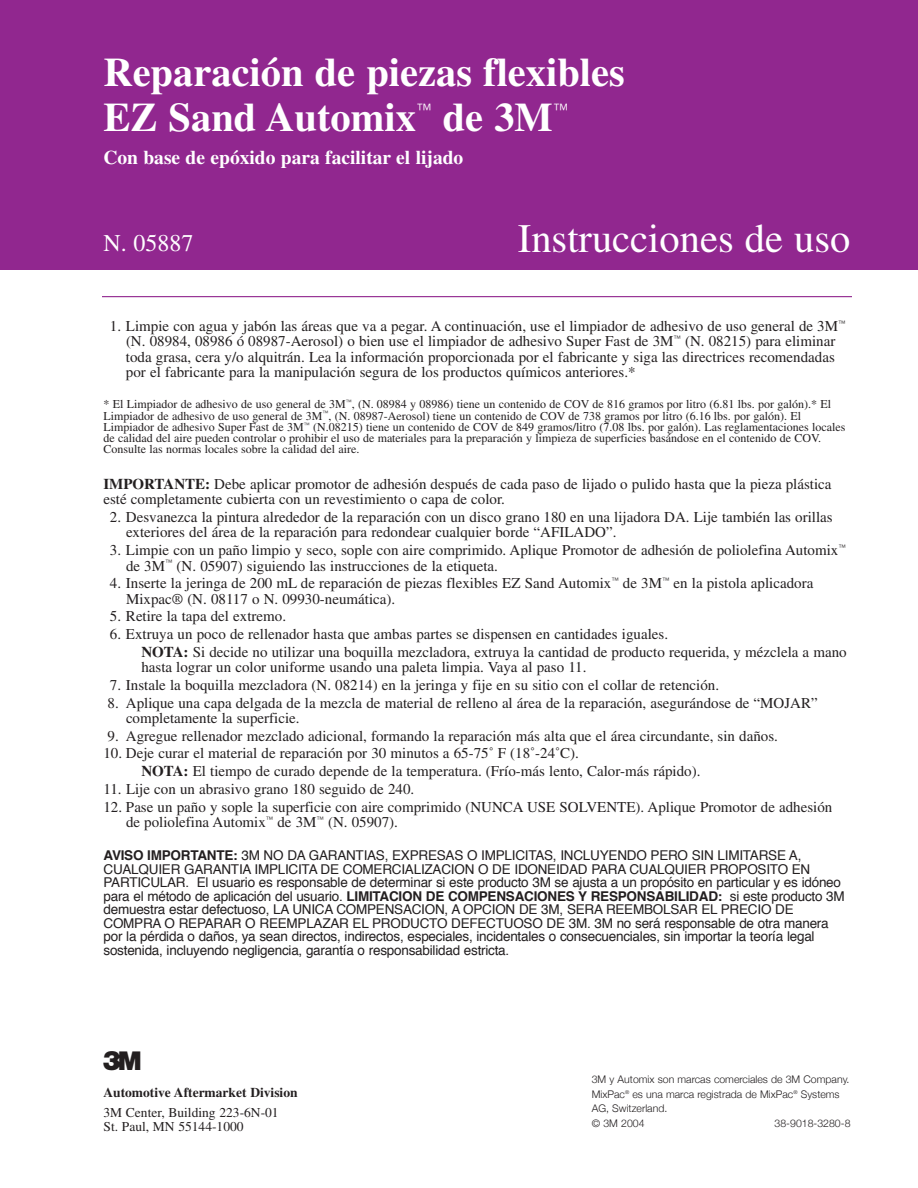
<style>
.page{position:relative;width:918px;height:1188px;background:#fff}
.page>*{position:absolute;margin:0;border:0;box-sizing:border-box;transform-origin:0 0}
.t1{font:700 40.5px/45px "Times";color:#fff}
.t2{font:40.5px "Times";color:#fff}
.t3{font:27px "Logo 3 M Font";color:#231f20}
.t4{font:24px "Times";color:#fff}
.t5{font:700 19.5px "Times";color:#fff}
.t6{font:300 15.75px "Helvetica Neue";color:#fff}
.t7{font:15px/15.5px "Times";color:#231f20}
.t8{font:13.5px/13.5px "Helvetica";letter-spacing:-.015em;color:#231f20}
.t9{font:13.5px/13.5px "Times";color:#231f20}
.t10{font:700 13.5px "Times";color:#231f20}
.t11{font:12px/11.2px "Times";color:#231f20}
.t12{font:300 10.5px/14.9px "Helvetica Neue";color:#231f20}
.s1{font-weight:700}
</style>
<div class="page">
<div style="left:0;top:0;width:918px;height:270px;background:#91278f"></div>
<hr style="left:102px;top:296px;width:750px;height:1px;background:#91278f">
<h1 class="t1" style="left:103px;top:53px;width:523px">Reparación de piezas flexibles<br>EZ Sand Automix</h1>
<p class="t6" style="left:416px;top:100px;width:17px">™</p>
<h1 class="t1" style="left:443px;top:98px;width:112px">de 3M</h1>
<p class="t6" style="left:553px;top:100px;width:17px">™</p>
<h3 class="t5" style="left:103px;top:150px;width:361px">Con base de epóxido para facilitar el lijado</h3>
<h3 class="t4" style="left:103px;top:234px;width:91px">N. 05887</h3>
<h1 class="t2" style="left:518px;top:223px;width:334px">Instrucciones de uso</h1>
<p class="t7" style="left:126px;top:319px;width:721px;text-indent:-16px">1. Limpie con agua y jabón las áreas que va a pegar. A continuación, use el limpiador de adhesivo de uso general de 3M<sup>™ </sup>(N. 08984, 08986 ó 08987-Aerosol) o bien use el limpiador de adhesivo Super Fast de 3M<sup>™</sup> (N. 08215) para eliminar toda grasa, cera y/o alquitrán. Lea la información proporcionada por el fabricante y siga las directrices recomendadas por el fabricante para la manipulación segura de los productos químicos anteriores.*</p>
<p class="t11" style="left:103px;top:400px;width:744px">* El Limpiador de adhesivo de uso general de 3M<sup>™</sup>, (N. 08984 y 08986) tiene un contenido de COV de 816 gramos por litro (6.81 lbs. por galón).* El Limpiador de adhesivo de uso general de 3M<sup>™</sup>, (N. 08987-Aerosol) tiene un contenido de COV de 738 gramos por litro (6.16 lbs. por galón). El Limpiador de adhesivo Super Fast de 3M<sup>™</sup> (N.08215) tiene un contenido de COV de 849 gramos/litro (7.08 lbs. por galón). Las reglamentaciones locales de calidad del aire pueden controlar o prohibir el uso de materiales para la preparación y limpieza de superficies basándose en el contenido de COV.<br>Consulte las normas locales sobre la calidad del aire.</p>
<p class="t7" style="left:104px;top:477px;width:730px"><span class="s1">IMPORTANTE:</span> Debe aplicar promotor de adhesión después de cada paso de lijado o pulido hasta que la pieza plástica esté completamente cubierta con un revestimiento o capa de color.</p>
<p class="t7" style="left:126px;top:511px;width:708px;text-indent:-16px">2. Desvanezca la pintura alrededor de la reparación con un disco grano 180 en una lijadora DA. Lije también las orillas exteriores del área de la reparación para redondear cualquier borde “AFILADO”.</p>
<p class="t7" style="left:126px;top:544px;width:721px;text-indent:-16px">3. Limpie con un paño limpio y seco, sople con aire comprimido. Aplique Promotor de adhesión de poliolefina Automix<sup>™ </sup>de 3M<sup>™</sup> (N. 05907) siguiendo las instrucciones de la etiqueta.</p>
<p class="t7" style="left:126px;top:577px;width:689px;text-indent:-16px">4. Inserte la jeringa de 200 mL de reparación de piezas flexibles EZ Sand Automix<sup>™</sup> de 3M<sup>™</sup> en la pistola aplicadora<br>Mixpac® (N. 08117 o N. 09930-neumática).</p>
<p class="t7" style="left:110px;top:610px;width:178px">5. Retire la tapa del extremo.</p>
<p class="t7" style="left:141px;top:627px;width:707px;line-height:17.7px;text-indent:-32px">6. Extruya un poco de rellenador hasta que ambas partes se dispensen en cantidades iguales.<br><span class="s1">NOTA:</span> Si decide no utilizar una boquilla mezcladora, extruya la cantidad de producto requerida, y mézclela a mano</p>
<p class="t7" style="left:141px;top:661px;width:447px">hasta lograr un color uniforme usando una paleta limpia. Vaya al paso 11.</p>
<p class="t7" style="left:110px;top:679px;width:611px">7. Instale la boquilla mezcladora (N. 08214) en la jeringa y fije en su sitio con el collar de retención.</p>
<p class="t7" style="left:126px;top:696px;width:693px;text-indent:-18px">8. Aplique una capa delgada de la mezcla de material de relleno al área de la reparación, asegurándose de “MOJAR” completamente la superficie.</p>
<p class="t7" style="left:108px;top:729px;width:672px">9. Agregue rellenador mezclado adicional, formando la reparación más alta que el área circundante, sin daños.</p>
<p class="t7" style="left:141px;top:746px;width:561px;line-height:17.7px;text-indent:-38px">10. Deje curar el material de reparación por 30 minutos a 65-75˚ F (18˚-24˚C).<br><span class="s1">NOTA:</span> El tiempo de curado depende de la temperatura. (Frío-más lento, Calor-más rápido).</p>
<p class="t7" style="left:104px;top:783px;width:312px">11. Lije con un abrasivo grano 180 seguido de 240.</p>
<p class="t7" style="left:126px;top:800px;width:708px;text-indent:-22px">12. Pase un paño y sople la superficie con aire comprimido (NUNCA USE SOLVENTE). Aplique Promotor de adhesión de poliolefina Automix<sup>™</sup> de 3M<sup>™</sup> (N. 05907).</p>
<p class="t8" style="left:103px;top:850px;width:743px"><span class="s1">AVISO IMPORTANTE:</span> 3M NO DA GARANTIAS, EXPRESAS O IMPLICITAS, INCLUYENDO PERO SIN LIMITARSE A, CUALQUIER GARANTIA IMPLICITA DE COMERCIALIZACION O DE IDONEIDAD PARA CUALQUIER PROPOSITO EN PARTICULAR. El usuario es responsable de determinar si este producto 3M se ajusta a un propósito en particular y es idóneo para el método de aplicación del usuario. <span class="s1">LIMITACION DE COMPENSACIONES Y RESPONSABILIDAD:</span> si este producto 3M demuestra estar defectuoso, LA UNICA COMPENSACION, A OPCION DE 3M, SERA REEMBOLSAR EL PRECIO DE COMPRA O REPARAR O REEMPLAZAR EL PRODUCTO DEFECTUOSO DE 3M. 3M no será responsable de otra manera por la pérdida o daños, ya sean directos, indirectos, especiales, incidentales o consecuenciales, sin importar la teoría legal sostenida, incluyendo negligencia, garantía o responsabilidad estricta.</p>
<h2 class="t3" style="left:104px;top:1047px;width:45px">3</h2>
<p class="t10" style="left:104px;top:1087px;width:196px">Automotive Aftermarket Division</p>
<p class="t9" style="left:104px;top:1107px;width:177px">3M Center, Building 223-6N-01<br>St. Paul, MN 55144-1000</p>
<p class="t12" style="left:592px;top:1071px;width:259px">3M y Automix son marcas comerciales de 3M Company.<br>MixPac<sup>®</sup> es una marca registrada de MixPac<sup>®</sup> Systems<br>AG, Switzerland.<br>© 3M 2004</p>
<p class="t12" style="left:775px;top:1116px;width:77px">38-9018-3280-8</p>
</div>
